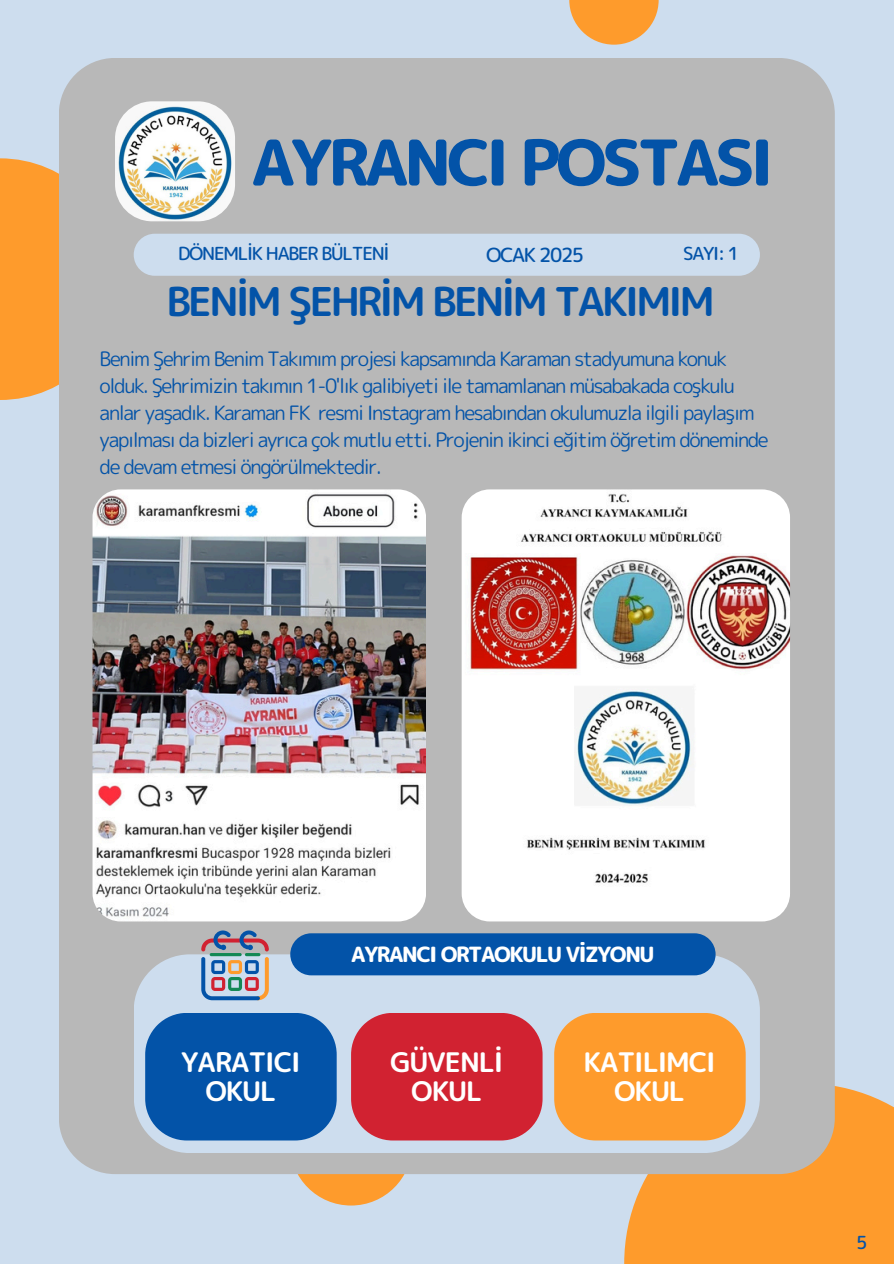
<style>
.page{position:relative;width:894px;height:1264px;background:#fff}
.page>*{position:absolute;margin:0;border:0;box-sizing:border-box;transform-origin:0 0}
.t1{font:63px "rounded mplus 1 p heavy";letter-spacing:-.07em;color:#0353a8}
.t2{font:39.75px "rounded mplus 1 p bold";letter-spacing:-.07em;color:#0353a8}
.t3{font:27px/29.2px "rounded mplus 1 p bold";letter-spacing:-.04em;color:#fff;text-align:center}
.t4{font:21px "rounded mplus 1 p heavy";letter-spacing:-.07em;color:#fff}
.t5{font:19.8px/27px "rounded mplus 1 p regular";letter-spacing:-.07em;color:#0353a8}
.t6{font:19.5px "rounded mplus 1 p medium";letter-spacing:-.07em;color:#0353a8}
.t7{font:18px "rounded mplus 1 p medium";letter-spacing:-.07em;color:#0353a8}
</style>
<div class="page">
<div style="left:0;top:0;width:893px;height:1263px;background:#cdddee"></div>
<div style="left:0;top:158px;width:121px;height:242px;background:#fe9b2c"></div>
<div style="left:624px;top:1083px;width:269px;height:180px;background:#fe9b2c"></div>
<div style="left:290px;top:1083px;width:122px;height:122px;background:#fe9b2c;border-radius:50%"></div>
<div style="left:59px;top:58px;width:775px;height:1116px;background:#b8b8b8;border-radius:56px"></div>
<div style="left:134px;top:954px;width:625px;height:199px;background:#cdddee;border-radius:56px"></div>
<div style="left:134px;top:234px;width:625px;height:42px;background:#cdddee;border-radius:21px"></div>
<div style="left:290px;top:933px;width:425px;height:42px;background:#0353a8;border-radius:21px"></div>
<svg style="left:201px;top:930px;width:68px;height:70px"></svg>
<div style="left:145px;top:1013px;width:191px;height:127px;background:#0353a8"></div>
<div style="left:351px;top:1013px;width:191px;height:127px;background:#d12231"></div>
<div style="left:554px;top:1013px;width:191px;height:127px;background:#fe9b2c"></div>
<svg style="left:569px;top:0;width:89px;height:45px;fill:#fe9b2c"></svg>
<img style="left:115px;top:101px;width:120px;height:120px;border-radius:37px">
<img style="left:92px;top:489px;width:333px;height:432px">
<img style="left:461px;top:489px;width:328px;height:432px;border-radius:28px">
<h1 class="t1" style="left:251px;top:118px;width:523px">AYRANCI POSTASI</h1>
<p class="t7" style="left:178px;top:241px;width:213px">DÖNEMLİK HABER BÜLTENİ</p>
<p class="t6" style="left:486px;top:241px;width:100px">OCAK 2025</p>
<p class="t7" style="left:683px;top:241px;width:58px">SAYI: 1</p>
<h2 class="t2" style="left:166px;top:273px;width:549px">BENİM ŞEHRİM BENİM TAKIMIM</h2>
<p class="t5" style="left:100px;top:345px;width:670px">Benim Şehrim Benim Takımım projesi kapsamında Karaman stadyumuna konuk olduk. Şehrimizin takımın 1-0'lık galibiyeti ile tamamlanan müsabakada coşkulu anlar yaşadık. Karaman FK resmi Instagram hesabından okulumuzla ilgili paylaşım yapılması da bizleri ayrıca çok mutlu etti. Projenin ikinci eğitim öğretim döneminde de devam etmesi öngörülmektedir.</p>
<p class="t4" style="left:351px;top:939px;width:305px">AYRANCI ORTAOKULU VİZYONU</p>
<h3 class="t3" style="left:181px;top:1047px;width:121px">YARATICI<br>OKUL</h3>
<h3 class="t3" style="left:390px;top:1047px;width:114px">GÜVENLİ<br>OKUL</h3>
<h3 class="t3" style="left:583px;top:1047px;width:134px">KATILIMCI<br>OKUL</h3>
<p class="t7" style="left:855px;top:1229px;width:13px">5</p>
</div>
